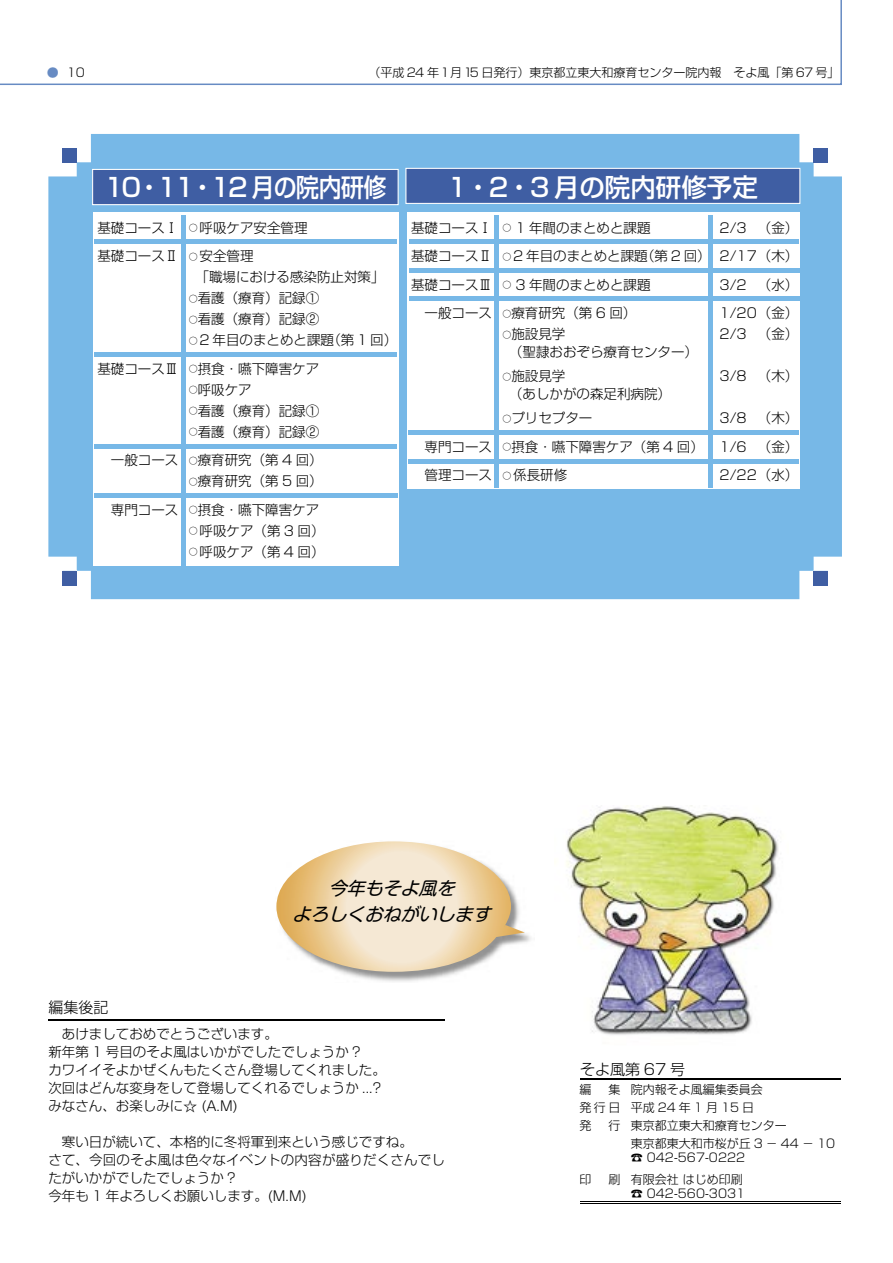
<style>
.page{position:relative;width:893px;height:1263px;background:#fff}
.page>*{position:absolute;margin:0;border:0;box-sizing:border-box;transform-origin:0 0}
.t1{font:500 25.5px "Shin Go";letter-spacing:-.01em;color:#fff}
.t2{font:italic 18px/25.5px "Shin M Go";color:#000;text-align:center}
.t3{font:300 15px "Shin Go";color:#000}
.t4{font:300 13.5px/28.5px "Shin Go";color:#000}
.t5{font:300 12px/18px "Shin Go";color:#000}
.s1{color:#678bc3}
.s2{font-size:9px}
</style>
<div class="page">
<img style="left:566px;top:806px;width:213px;height:229px">
<svg style="left:276px;top:841px;width:249px;height:131px"></svg>
<svg style="left:0;top:0;width:842px;height:85px"></svg>
<div style="left:48px;top:134px;width:794px;height:465px;background:#77b8e7"></div>
<div style="left:407px;top:213px;width:393px;height:276px;background:#fff"></div>
<svg style="left:405px;top:168px;width:395px;height:36px;background:#4a67a8"></svg>
<div style="left:814px;top:148px;width:14px;height:14px;background:#3f5ea3"></div>
<div style="left:62px;top:148px;width:15px;height:14px;background:#3f5ea3"></div>
<hr style="left:709px;top:215px;width:4px;height:273px;background:#77b8e7">
<div style="left:92px;top:169px;width:307px;height:36px;background:#3f5ea3"></div>
<hr style="left:495px;top:215px;width:4px;height:272px;background:#77b8e7">
<div style="left:813px;top:571px;width:15px;height:14px;background:#3f5ea3"></div>
<hr style="left:408px;top:459px;width:391px;height:4px;background:#77b8e7">
<hr style="left:409px;top:269px;width:391px;height:4px;background:#77b8e7">
<hr style="left:409px;top:239px;width:390px;height:4px;background:#77b8e7">
<hr style="left:408px;top:431px;width:391px;height:4px;background:#77b8e7">
<div style="left:62px;top:571px;width:15px;height:14px;background:#3f5ea3"></div>
<hr style="left:580px;top:1078px;width:261px;height:1px;background:#000">
<hr style="left:580px;top:1079px;width:261px;height:1px;background:#000">
<hr style="left:580px;top:1201px;width:260px;height:1px;background:#000">
<hr style="left:580px;top:1203px;width:260px;height:1px;background:#000">
<div style="left:94px;top:213px;width:305px;height:353px;background:#fff"></div>
<hr style="left:181px;top:215px;width:4px;height:350px;background:#77b8e7">
<hr style="left:94px;top:494px;width:304px;height:4px;background:#77b8e7">
<div style="left:94px;top:352px;width:302px;height:5px;background:#77b8e7"></div>
<hr style="left:94px;top:239px;width:302px;height:4px;background:#77b8e7">
<hr style="left:94px;top:445px;width:303px;height:4px;background:#77b8e7">
<div style="left:409px;top:296px;width:391px;height:5px;background:#77b8e7"></div>
<hr style="left:48px;top:1019px;width:396px;height:1px;background:#000">
<hr style="left:48px;top:1020px;width:396px;height:1px;background:#000">
<p class="t5" style="left:47px;top:63px;width:40px"><span class="s1">●</span> 10</p>
<p class="t5" style="left:368px;top:63px;width:473px">（平成 24 年1月15 日発行）東京都立東大和療育センター院内報　そよ風「第 67 号」</p>
<h1 class="t1" style="left:104px;top:170px;width:284px">10・11・12月の院内研修</h1>
<p class="t4" style="left:97px;top:213px;width:82px">基礎コースⅠ基礎コースⅡ</p>
<p class="t4" style="left:97px;top:354px;width:82px">基礎コースⅢ</p>
<p class="t4" style="left:111px;top:445px;width:69px">一般コース</p>
<p class="t4" style="left:111px;top:495px;width:69px">専門コース</p>
<p class="t4" style="left:189px;top:213px;width:120px"><span class="s2">○</span> 呼吸ケア安全管理</p>
<p class="t4" style="left:189px;top:245px;width:197px;line-height:21px"><span class="s2">○</span> 安全管理<br>　「職場における感染防止対策」</p>
<p class="t4" style="left:189px;top:283px;width:132px"><span class="s2">○</span>看護（療育）記録①</p>
<p class="t4" style="left:189px;top:304px;width:132px"><span class="s2">○</span>看護（療育）記録②</p>
<p class="t4" style="left:189px;top:325px;width:210px"><span class="s2">○</span> 2 年目のまとめと課題（第 1 回）</p>
<p class="t4" style="left:189px;top:354px;width:132px"><span class="s2">○</span>摂食・嚥下障害ケア</p>
<p class="t4" style="left:189px;top:375px;width:64px"><span class="s2">○</span>呼吸ケア</p>
<p class="t4" style="left:189px;top:396px;width:132px"><span class="s2">○</span>看護（療育）記録①</p>
<p class="t4" style="left:189px;top:417px;width:132px"><span class="s2">○</span>看護（療育）記録②</p>
<p class="t4" style="left:189px;top:445px;width:135px"><span class="s2">○</span>療育研究（第 4 回）</p>
<p class="t4" style="left:189px;top:466px;width:135px"><span class="s2">○</span>療育研究（第 5 回）</p>
<p class="t4" style="left:189px;top:495px;width:132px"><span class="s2">○</span>摂食・嚥下障害ケア</p>
<p class="t4" style="left:189px;top:516px;width:137px"><span class="s2">○</span> 呼吸ケア（第 3 回）</p>
<p class="t4" style="left:189px;top:537px;width:137px"><span class="s2">○</span> 呼吸ケア（第 4 回）</p>
<h1 class="t1" style="left:448px;top:170px;width:311px">1・2・3 月の院内研修予定</h1>
<p class="t4" style="left:411px;top:213px;width:82px;text-align:right">基礎コースⅠ基礎コースⅡ基礎コースⅢ一般コース</p>
<p class="t4" style="left:720px;top:213px;width:80px;text-align:justify">2/3 （金）2/17 （木）3/2 （水）1/20 （金）</p>
<p class="t4" style="left:720px;top:319px;width:80px">2/3 （金）</p>
<p class="t4" style="left:720px;top:361px;width:80px">3/8 （木）</p>
<p class="t4" style="left:720px;top:403px;width:80px;text-align:justify">3/8 （木）1/6 （金）2/22 （水）</p>
<p class="t4" style="left:502px;top:213px;width:150px"><span class="s2">○</span> 1 年間のまとめと課題</p>
<p class="t4" style="left:502px;top:241px;width:210px"><span class="s2">○</span> 2 年目のまとめと課題（第 2 回）</p>
<p class="t4" style="left:502px;top:270px;width:150px"><span class="s2">○</span> 3 年間のまとめと課題</p>
<p class="t4" style="left:502px;top:298px;width:135px"><span class="s2">○</span>療育研究（第 6 回）</p>
<p class="t4" style="left:502px;top:325px;width:197px;line-height:18px"><span class="s2">○</span>施設見学<br>　（聖隷おおぞら療育センター）</p>
<p class="t4" style="left:509px;top:367px;width:163px;line-height:18px;text-indent:-7px"><span class="s2">○</span>施設見学<br>（あしかがの森足利病院）</p>
<p class="t4" style="left:502px;top:403px;width:91px"><span class="s2">○</span>プリセプター</p>
<p class="t4" style="left:502px;top:432px;width:203px"><span class="s2">○</span>摂食・嚥下障害ケア（第 4 回）</p>
<p class="t4" style="left:502px;top:460px;width:66px"><span class="s2">○</span> 係長研修</p>
<p class="t4" style="left:425px;top:432px;width:69px">専門コース管理コース</p>
<h2 class="t2" style="left:292px;top:874px;width:205px">今年もそよ風を<br>よろしくおねがいします</h2>
<p class="t3" style="left:48px;top:997px;width:61px">編集後記</p>
<p class="t4" style="left:48px;top:1024px;width:339px;line-height:18px">　あけましておめでとうございます。<br>新年第 1 号目のそよ風はいかがでしたでしょうか ?<br>カワイイそよかぜくんもたくさん登場してくれました。次回はどんな変身をして登場してくれるでしょうか ...?みなさん、お楽しみに☆ (A.M)</p>
<p class="t4" style="left:48px;top:1132px;width:398px;line-height:18px">　寒い日が続いて、本格的に冬将軍到来という感じですね。<br>さて、今回のそよ風は色々なイベントの内容が盛りだくさんでしたがいかがでしたでしょうか ?<br>今年も 1 年よろしくお願いします。(M.M)</p>
<p class="t3" style="left:580px;top:1059px;width:107px">そよ風第 67 号</p>
<p class="t5" style="left:579px;top:1080px;width:13px">編</p>
<p class="t5" style="left:579px;top:1080px;width:42px;text-align:justify;text-indent:29px">集発行日発</p>
<p class="t5" style="left:608px;top:1116px;width:13px">行</p>
<p class="t5" style="left:579px;top:1170px;width:13px">印</p>
<p class="t5" style="left:608px;top:1170px;width:13px">刷</p>
<p class="t5" style="left:631px;top:1080px;width:206px">院内報そよ風編集委員会<br>平成24年1月15日<br>東京都立東大和療育センター<br>東京都東大和市桜が丘 3 － 44 － 10</p>
<p class="t5" style="left:631px;top:1145px;width:116px;line-height:22.5px">☎ 042-567-0222有限会社 はじめ印刷</p>
<p class="t5" style="left:631px;top:1183px;width:116px">☎ 042-560-3031</p>
</div>
